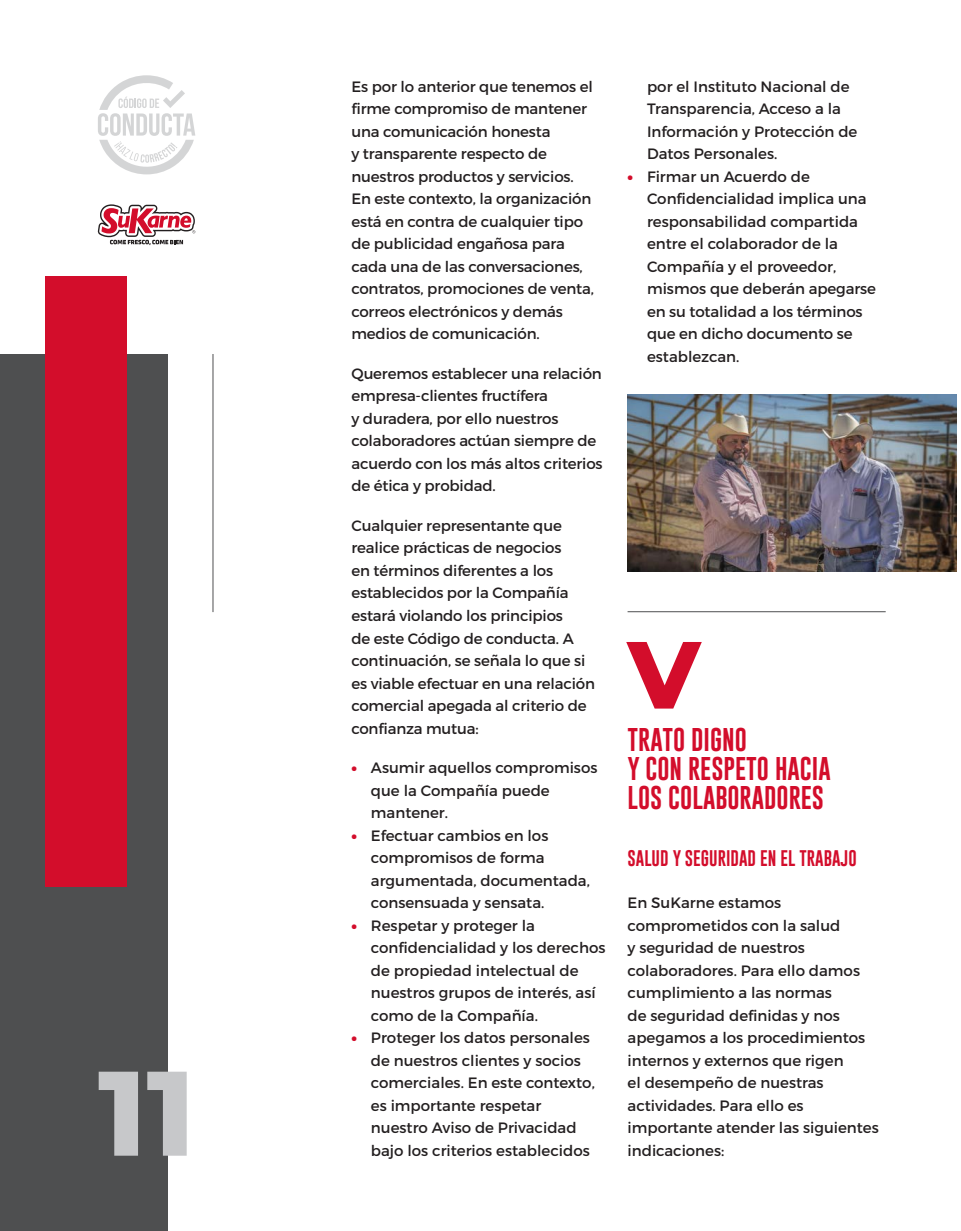
<style>
.page{position:relative;width:961px;height:1231px;background:#fff}
.page>*{position:absolute;margin:0;border:0;box-sizing:border-box;transform-origin:0 0}
.t1{font:800 120px "Montserrat";color:#c7c8ca}
.t2{font:800 95.1px "Montserrat";color:#d30d2b}
.t3{font:24px/28.8px "Gobold";color:#d30d2b}
.t4{font:16.5px "Gobold";color:#d30d2b}
.t5{font:15px/22.5px "Montserrat";letter-spacing:-.005em;color:#231f20}
.s1{font-weight:900;color:#d30d2b}
</style>
<div class="page">
<div style="left:0;top:354px;width:168px;height:877px;background:#4e4f50"></div>
<div style="left:46px;top:276px;width:81px;height:611px;background:#d30d2b"></div>
<hr style="left:213px;top:354px;width:1px;height:258px;background:#4e4f50">
<svg style="left:98px;top:75px;width:97px;height:99px"></svg>
<svg style="left:98px;top:204px;width:97px;height:41px"></svg>
<img style="left:627px;top:395px;width:329px;height:176px">
<hr style="left:627px;top:611px;width:258px;height:1px;background:#4e4f50">
<h1 class="t1" style="left:98px;top:1025px;width:99px">11</h1>
<p class="t5" style="left:351px;top:75px;width:244px">Es por lo anterior que tenemos el firme compromiso de mantener una comunicación honesta<br>y transparente respecto de nuestros productos y servicios.<br>En este contexto, la organización está en contra de cualquier tipo de publicidad engañosa para cada una de las conversaciones, contratos, promociones de venta, correos electrónicos y demás medios de comunicación.</p>
<p class="t5" style="left:351px;top:362px;width:253px">Queremos establecer una relación empresa-clientes fructífera<br>y duradera, por ello nuestros colaboradores actúan siempre de acuerdo con los más altos criterios de ética y probidad.</p>
<p class="t5" style="left:351px;top:514px;width:245px">Cualquier representante que realice prácticas de negocios<br>en términos diferentes a los establecidos por la Compañía estará violando los principios<br>de este Código de conducta. A continuación, se señala lo que si es viable efectuar en una relación comercial apegada al criterio de confianza mutua:</p>
<p class="t5" style="left:371px;top:756px;width:228px;text-indent:-20px"><span class="s1">•</span> Asumir aquellos compromisos que la Compañía puede mantener.</p>
<p class="t5" style="left:371px;top:824px;width:220px;text-indent:-20px"><span class="s1">•</span> Efectuar cambios en los compromisos de forma argumentada, documentada, consensuada y sensata.</p>
<p class="t5" style="left:371px;top:914px;width:236px;text-indent:-20px"><span class="s1">•</span> Respetar y proteger la confidencialidad y los derechos de propiedad intelectual de nuestros grupos de interés, así como de la Compañía.</p>
<p class="t5" style="left:371px;top:1026px;width:225px;text-indent:-20px"><span class="s1">•</span> Proteger los datos personales de nuestros clientes y socios comerciales. En este contexto, es importante respetar nuestro Aviso de Privacidad bajo los criterios establecidos</p>
<p class="t5" style="left:647px;top:75px;width:212px">por el Instituto Nacional de<br>Transparencia, Acceso a la<br>Información y Protección de<br>Datos Personales.</p>
<p class="t5" style="left:647px;top:165px;width:230px;text-indent:-20px"><span class="s1">•</span> Firmar un Acuerdo de<br>Confidencialidad implica una responsabilidad compartida entre el colaborador de la<br>Compañía y el proveedor, mismos que deberán apegarse en su totalidad a los términos que en dicho documento se establezcan.</p>
<h2 class="t2" style="left:627px;top:605px;width:74px">V</h2>
<h3 class="t3" style="left:627px;top:725px;width:205px">TRATO DIGNO<br>Y CON RESPETO HACIA<br>LOS COLABORADORES</h3>
<p class="t4" style="left:627px;top:847px;width:231px">SALUD Y SEGURIDAD EN EL TRABAJO</p>
<p class="t5" style="left:627px;top:891px;width:253px">En SuKarne estamos comprometidos con la salud<br>y seguridad de nuestros colaboradores. Para ello damos cumplimiento a las normas<br>de seguridad definidas y nos apegamos a los procedimientos internos y externos que rigen<br>el desempeño de nuestras actividades. Para ello es importante atender las siguientes</p>
<p class="t5" style="left:627px;top:1139px;width:98px">indicaciones:</p>
</div>
